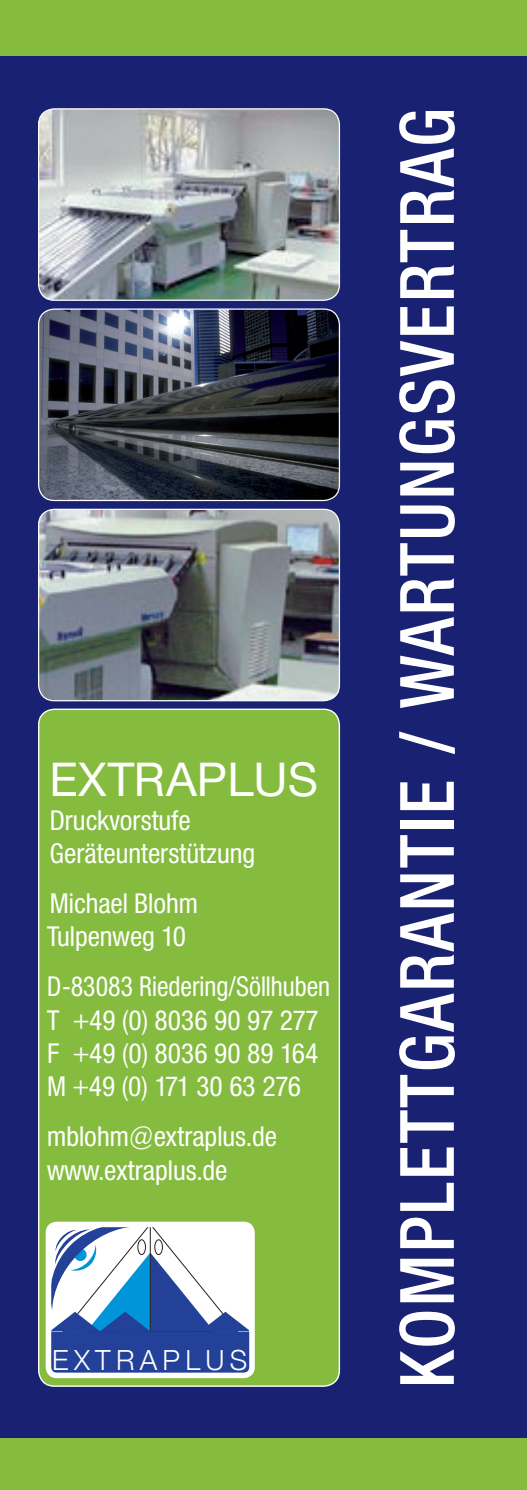
<style>
.page{position:relative;width:527px;height:1490px;background:#fff}
.page>*{position:absolute;margin:0;border:0;box-sizing:border-box;transform-origin:0 0}
.t1{font:500 condensed 75px "Helvetica Neue";letter-spacing:.03em;color:#fff;scale:.96 1}
.t2{font:47.25px "Neue Helvetica BQ";letter-spacing:.02em;color:#fff}
.t3{font:27.75px/33.2px "Neue Helvetica Condensed BQ";color:#fff}
.t4{font:27.75px/33.2px "Neue Helvetica Condensed BQ";color:#fff;scale:.94 1}
.t5{font:300 27.75px "Helvetica Neue";letter-spacing:.19em;color:#fff}
</style>
<div class="page">
<div style="left:0;top:43px;width:526px;height:1447px;background:#192272"></div>
<div style="left:0;top:0;width:526px;height:56px;background:#85bc40"></div>
<div style="left:0;top:1438px;width:526px;height:52px;background:#85bc40"></div>
<img style="left:39px;top:509px;width:300px;height:192px">
<div style="left:38px;top:509px;width:302px;height:192px;border:1px solid #fff;border-radius:16px"></div>
<img style="left:39px;top:109px;width:300px;height:191px">
<div style="left:38px;top:108px;width:302px;height:193px;border:1px solid #fff;border-radius:16px"></div>
<img style="left:39px;top:310px;width:300px;height:190px">
<div style="left:38px;top:308px;width:302px;height:193px;border:1px solid #fff;border-radius:16px"></div>
<div style="left:39px;top:709px;width:300px;height:677px;background:#85bc40;border-radius:16px"></div>
<svg style="left:53px;top:1228px;width:194px;height:143px;background:#859dcb"></svg>
<div style="left:46px;top:1221px;width:208px;height:157px;border:6px solid #fff;border-radius:9px"></div>
<h2 class="t2" style="left:50px;top:750px;width:269px">EXTRAPLUS</h2>
<p class="t3" style="left:50px;top:803px;width:207px">Druckvorstufe<br>Geräteunterstützung</p>
<p class="t3" style="left:47px;top:887px;width:152px">Michael Blohm<br>Tulpenweg 10</p>
<p class="t4" style="left:47px;top:970px;width:302px">D-83083 Riedering/Söllhuben<br>T +49 (0) 8036 90 97 277<br>F +49 (0) 8036 90 89 164<br>M +49 (0) 171 30 63 276</p>
<p class="t3" style="left:47px;top:1120px;width:231px">mblohm@extraplus.de www.extraplus.de</p>
<p class="t5" style="left:52px;top:1338px;width:196px">EXTRAPLUS</p>
<h1 class="t1" style="left:382px;top:1388px;width:1335px;rotate:-90deg">Komplettgarantie / Wartungsvertrag</h1>
</div>
